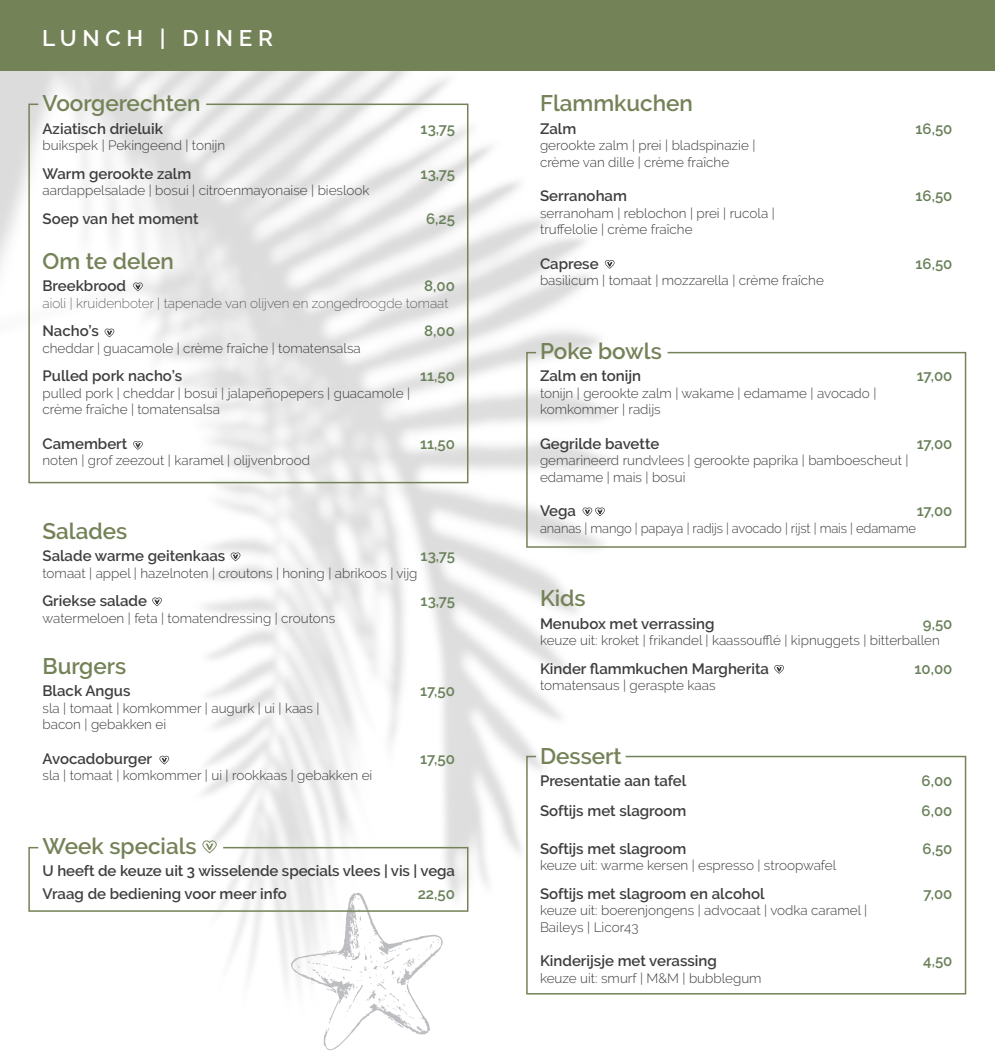
<style>
.page{position:relative;width:995px;height:1063px;background:#fff}
.page>*{position:absolute;margin:0;border:0;box-sizing:border-box;transform-origin:0 0}
.Tussentitel{font:600 22.5px "Raleway";color:#748257}
.Tussentitel-2{font:600 22.5px "Raleway";letter-spacing:.25em;color:#fff}
.Productnaam{font:600 15px "Raleway";color:#3e3e3f}
.Prijs{font:600 15px "Raleway";color:#698059}
.Beschrijving_product{font:300 13.5px/16.5px "Raleway";color:#3e3e3f}
.Beschrijving_product-2{font:200 13.5px "Raleway";color:#3e3e3f}
.Beschrijving_product-3{font:300 13.5px "Raleway";color:#3e3e3f;scale:.96 1}
</style>
<div class="page">
<svg style="left:28px;top:103px;width:441px;height:381px"></svg>
<svg style="left:525px;top:755px;width:442px;height:240px"></svg>
<svg style="left:525px;top:351px;width:442px;height:198px"></svg>
<svg style="left:105px;top:329px;width:9px;height:8px"></svg>
<svg style="left:133px;top:282px;width:10px;height:9px"></svg>
<svg style="left:231px;top:552px;width:9px;height:9px"></svg>
<svg style="left:152px;top:597px;width:10px;height:9px"></svg>
<svg style="left:133px;top:441px;width:10px;height:9px"></svg>
<svg style="left:159px;top:756px;width:10px;height:9px"></svg>
<svg style="left:28px;top:840px;width:441px;height:211px"></svg>
<svg style="left:774px;top:665px;width:10px;height:9px"></svg>
<svg style="left:605px;top:260px;width:10px;height:9px"></svg>
<svg style="left:583px;top:507px;width:22px;height:9px"></svg>
<div style="left:0;top:0;width:995px;height:71px;background:#748257"></div>
<p class="Tussentitel-2" style="left:42px;top:25px;width:232px">LUNCH | DINER</p>
<p class="Tussentitel" style="left:43px;top:90px;width:160px">Voorgerechten</p>
<p class="Productnaam" style="left:43px;top:120px;width:122px">Aziatisch drieluik</p>
<p class="Beschrijving_product" style="left:43px;top:137px;width:184px">buikspek | Pekingeend | tonijn</p>
<p class="Productnaam" style="left:43px;top:165px;width:150px">Warm gerookte zalm</p>
<p class="Beschrijving_product" style="left:43px;top:182px;width:329px">aardappelsalade | bosui | citroenmayonaise | bieslook</p>
<p class="Productnaam" style="left:43px;top:210px;width:158px">Soep van het moment</p>
<p class="Tussentitel" style="left:43px;top:248px;width:133px">Om te delen</p>
<p class="Productnaam" style="left:43px;top:277px;width:85px">Breekbrood</p>
<p class="Beschrijving_product-2" style="left:43px;top:295px;width:408px">aioli | kruidenboter | tapenade van olijven en zongedroogde tomaat</p>
<p class="Productnaam" style="left:43px;top:322px;width:58px">Nacho’s</p>
<p class="Beschrijving_product" style="left:43px;top:340px;width:320px">cheddar | guacamole | crème fraîche | tomatensalsa</p>
<p class="Productnaam" style="left:43px;top:367px;width:141px">Pulled pork nacho’s</p>
<p class="Beschrijving_product" style="left:43px;top:385px;width:369px">pulled pork | cheddar | bosui | jalapeñopepers | guacamole |</p>
<p class="Beschrijving_product" style="left:43px;top:401px;width:179px">crème fraîche | tomatensalsa</p>
<p class="Productnaam" style="left:43px;top:435px;width:86px">Camembert</p>
<p class="Beschrijving_product" style="left:43px;top:452px;width:269px">noten | grof zeezout | karamel | olijvenbrood</p>
<p class="Prijs" style="left:421px;top:120px;width:36px">13,75</p>
<p class="Prijs" style="left:421px;top:165px;width:36px">13,75</p>
<p class="Prijs" style="left:426px;top:210px;width:30px">6,25</p>
<p class="Prijs" style="left:424px;top:277px;width:32px">8,00</p>
<p class="Prijs" style="left:424px;top:322px;width:32px">8,00</p>
<p class="Prijs" style="left:420px;top:367px;width:36px">11,50</p>
<p class="Prijs" style="left:420px;top:435px;width:36px">11,50</p>
<p class="Tussentitel" style="left:43px;top:518px;width:86px">Salades</p>
<p class="Productnaam" style="left:43px;top:547px;width:184px">Salade warme geitenkaas</p>
<p class="Beschrijving_product" style="left:43px;top:565px;width:377px">tomaat | appel | hazelnoten | croutons | honing | abrikoos | vijg</p>
<p class="Productnaam" style="left:43px;top:592px;width:106px">Griekse salade</p>
<p class="Beschrijving_product" style="left:43px;top:610px;width:294px">watermeloen | feta | tomatendressing | croutons</p>
<p class="Tussentitel" style="left:43px;top:653px;width:85px">Burgers</p>
<p class="Productnaam" style="left:43px;top:682px;width:90px">Black Angus</p>
<p class="Beschrijving_product" style="left:43px;top:700px;width:278px">sla | tomaat | komkommer | augurk | ui | kaas |</p>
<p class="Beschrijving_product" style="left:43px;top:716px;width:125px">bacon | gebakken ei</p>
<p class="Productnaam" style="left:43px;top:750px;width:111px">Avocadoburger</p>
<p class="Beschrijving_product" style="left:43px;top:767px;width:331px">sla | tomaat | komkommer | ui | rookkaas | gebakken ei</p>
<p class="Prijs" style="left:421px;top:547px;width:36px">13,75</p>
<p class="Prijs" style="left:421px;top:592px;width:36px">13,75</p>
<p class="Prijs" style="left:420px;top:682px;width:36px">17,50</p>
<p class="Prijs" style="left:420px;top:750px;width:36px">17,50</p>
<p class="Tussentitel" style="left:43px;top:833px;width:156px">Week specials</p>
<p class="Productnaam" style="left:43px;top:862px;width:414px">U heeft de keuze uit 3 wisselende specials vlees | vis | vega</p>
<p class="Productnaam" style="left:43px;top:885px;width:246px">Vraag de bediening voor meer info</p>
<p class="Prijs" style="left:418px;top:885px;width:39px">22,50</p>
<p class="Tussentitel" style="left:540px;top:90px;width:155px">Flammkuchen</p>
<p class="Productnaam" style="left:540px;top:120px;width:38px">Zalm</p>
<p class="Beschrijving_product" style="left:540px;top:137px;width:217px">gerookte zalm | prei | bladspinazie |</p>
<p class="Beschrijving_product" style="left:540px;top:154px;width:191px">crème van dille | crème fraîche</p>
<p class="Productnaam" style="left:540px;top:187px;width:88px">Serranoham</p>
<p class="Beschrijving_product" style="left:540px;top:205px;width:236px">serranoham | reblochon | prei | rucola |</p>
<p class="Beschrijving_product" style="left:540px;top:221px;width:154px">truffelolie | crème fraîche</p>
<p class="Productnaam" style="left:540px;top:255px;width:60px">Caprese</p>
<p class="Beschrijving_product" style="left:540px;top:272px;width:285px">basilicum | tomaat | mozzarella | crème fraîche</p>
<p class="Prijs" style="left:915px;top:120px;width:38px">16,50</p>
<p class="Prijs" style="left:915px;top:187px;width:38px">16,50</p>
<p class="Prijs" style="left:915px;top:255px;width:38px">16,50</p>
<p class="Tussentitel" style="left:540px;top:338px;width:123px">Poke bowls</p>
<p class="Productnaam" style="left:540px;top:367px;width:103px">Zalm en tonijn</p>
<p class="Beschrijving_product" style="left:540px;top:385px;width:338px">tonijn | gerookte zalm | wakame | edamame | avocado | komkommer | radijs</p>
<p class="Productnaam" style="left:540px;top:435px;width:121px">Gegrilde bavette</p>
<p class="Beschrijving_product" style="left:540px;top:452px;width:370px">gemarineerd rundvlees | gerookte paprika | bamboescheut | edamame | mais | bosui</p>
<p class="Productnaam" style="left:540px;top:502px;width:38px">Vega</p>
<p class="Beschrijving_product-3" style="left:540px;top:520px;width:393px">ananas | mango | papaya | radijs | avocado | rijst | mais | edamame</p>
<p class="Prijs" style="left:917px;top:367px;width:37px">17,00</p>
<p class="Prijs" style="left:917px;top:435px;width:37px">17,00</p>
<p class="Prijs" style="left:917px;top:502px;width:37px">17,00</p>
<p class="Tussentitel" style="left:540px;top:585px;width:47px">Kids</p>
<p class="Productnaam" style="left:540px;top:615px;width:176px">Menubox met verrassing</p>
<p class="Beschrijving_product" style="left:540px;top:632px;width:401px">keuze uit: kroket | frikandel | kaassoufflé | kipnuggets | bitterballen</p>
<p class="Productnaam" style="left:540px;top:660px;width:231px">Kinder flammkuchen Margherita</p>
<p class="Beschrijving_product" style="left:540px;top:677px;width:177px">tomatensaus | geraspte kaas</p>
<p class="Prijs" style="left:923px;top:615px;width:31px">9,50</p>
<p class="Prijs" style="left:914px;top:660px;width:40px">10,00</p>
<p class="Tussentitel" style="left:540px;top:743px;width:83px">Dessert</p>
<p class="Productnaam" style="left:540px;top:772px;width:148px">Presentatie aan tafel</p>
<p class="Productnaam" style="left:540px;top:802px;width:148px">Softijs met slagroom</p>
<p class="Productnaam" style="left:540px;top:840px;width:148px">Softijs met slagroom</p>
<p class="Beschrijving_product" style="left:540px;top:857px;width:298px">keuze uit: warme kersen | espresso | stroopwafel</p>
<p class="Productnaam" style="left:540px;top:885px;width:226px">Softijs met slagroom en alcohol</p>
<p class="Beschrijving_product" style="left:540px;top:902px;width:329px">keuze uit: boerenjongens | advocaat | vodka caramel |</p>
<p class="Beschrijving_product" style="left:540px;top:919px;width:100px">Baileys | Licor43</p>
<p class="Productnaam" style="left:540px;top:952px;width:178px">Kinderijsje met verassing</p>
<p class="Beschrijving_product" style="left:540px;top:970px;width:223px">keuze uit: smurf | M&amp;M | bubblegum</p>
<p class="Prijs" style="left:922px;top:772px;width:32px">6,00</p>
<p class="Prijs" style="left:922px;top:802px;width:32px">6,00</p>
<p class="Prijs" style="left:923px;top:840px;width:31px">6,50</p>
<p class="Prijs" style="left:924px;top:885px;width:30px">7,00</p>
<p class="Prijs" style="left:923px;top:952px;width:31px">4,50</p>
</div>
